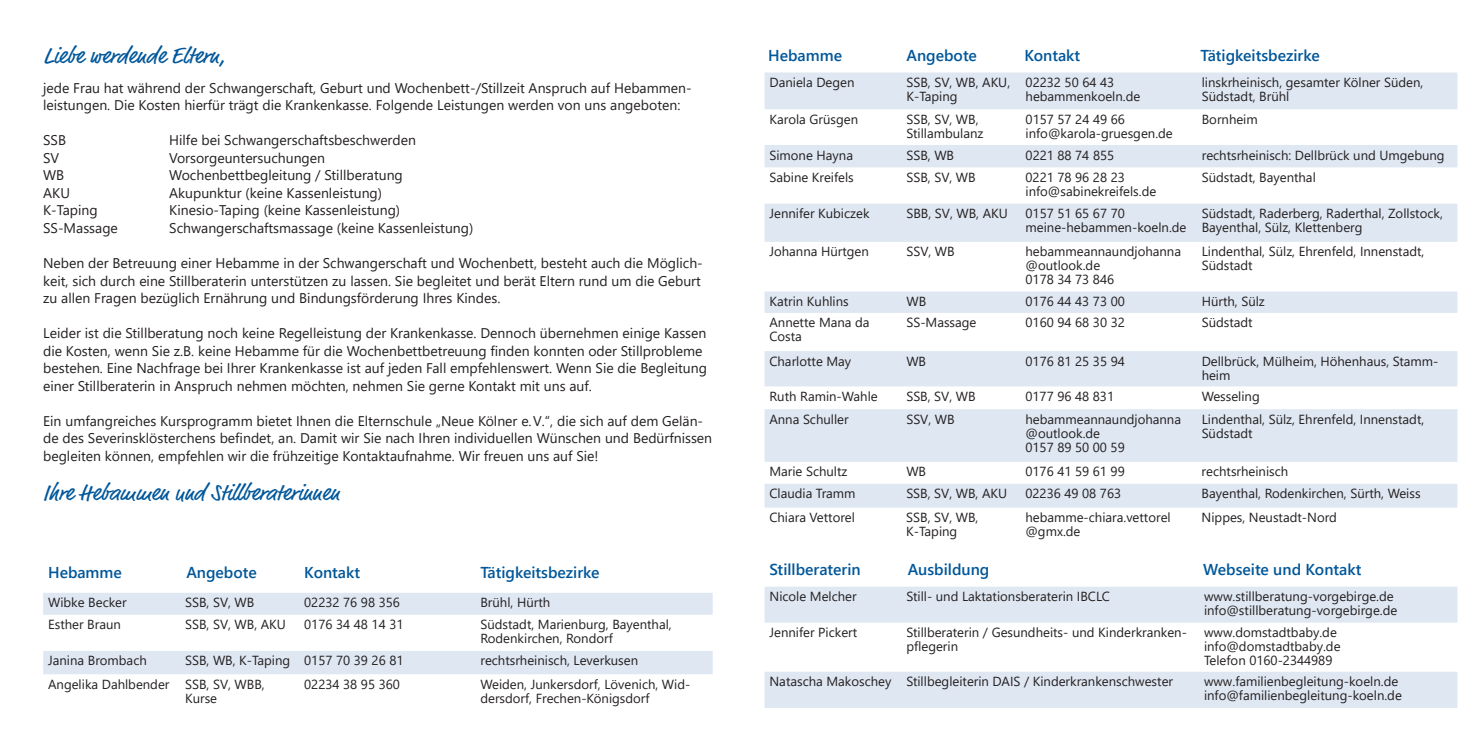
<style>
.page{position:relative;width:1479px;height:745px;background:#fff}
.page>*{position:absolute;margin:0;border:0;box-sizing:border-box;transform-origin:0 0}
.t1{font:22.75px "Market Offc";color:#01579a}
.t2{font:600 15.75px "Segoe UI";color:#01579a}
.t3{font:14px/17.5px "Segoe UI";color:#231f20}
.t4{font:13.12px/14px "Segoe UI";color:#231f20}
</style>
<div class="page">
<svg style="left:764px;top:72px;width:693px;height:435px;fill:#dfe7f2"></svg>
<svg style="left:764px;top:587px;width:693px;height:120px;fill:#dfe7f2"></svg>
<svg style="left:43px;top:593px;width:669px;height:80px;fill:#dfe7f2"></svg>
<h1 class="t1" style="left:43px;top:42px;width:184px">Liebe werdende Eltern,</h1>
<p class="t3" style="left:43px;top:78px;width:650px">jede Frau hat während der Schwangerschaft, Geburt und Wochenbett-/Stillzeit Anspruch auf Hebammen&shy;leistungen. Die Kosten hierfür trägt die Krankenkasse. Folgende Leistungen werden von uns angeboten:</p>
<p class="t3" style="left:43px;top:130px;width:24px">SSB</p>
<p class="t3" style="left:169px;top:130px;width:248px">Hilfe bei Schwangerschaftsbeschwerden</p>
<p class="t3" style="left:43px;top:148px;width:18px">SV</p>
<p class="t3" style="left:169px;top:148px;width:157px">Vorsorgeuntersuchungen</p>
<p class="t3" style="left:43px;top:165px;width:23px">WB</p>
<p class="t3" style="left:169px;top:165px;width:235px">Wochenbettbegleitung / Stillberatung</p>
<p class="t3" style="left:43px;top:183px;width:28px">AKU</p>
<p class="t3" style="left:169px;top:183px;width:214px">Akupunktur (keine Kassenleistung)</p>
<p class="t3" style="left:43px;top:200px;width:56px">K-Taping</p>
<p class="t3" style="left:169px;top:200px;width:232px">Kinesio-Taping (keine Kassenleistung)</p>
<p class="t3" style="left:43px;top:218px;width:76px">SS-Massage</p>
<p class="t3" style="left:169px;top:218px;width:305px">Schwangerschaftsmassage (keine Kassenleistung)</p>
<p class="t3" style="left:43px;top:253px;width:661px">Neben der Betreuung einer Hebamme in der Schwangerschaft und Wochenbett, besteht auch die Möglich&shy;keit, sich durch eine Stillberaterin unterstützen zu lassen. Sie begleitet und berät Eltern rund um die Geburt zu allen Fragen bezüglich Ernährung und Bindungsförderung Ihres Kindes.</p>
<p class="t3" style="left:43px;top:323px;width:665px">Leider ist die Stillberatung noch keine Regelleistung der Krankenkasse. Dennoch übernehmen einige Kassen die Kosten, wenn Sie z.B. keine Hebamme für die Wochenbettbetreuung finden konnten oder Stillprobleme bestehen. Eine Nachfrage bei Ihrer Krankenkasse ist auf jeden Fall empfehlenswert. Wenn Sie die Begleitung einer Stillberaterin in Anspruch nehmen möchten, nehmen Sie gerne Kontakt mit uns auf.</p>
<p class="t3" style="left:43px;top:410px;width:670px">Ein umfangreiches Kursprogramm bietet Ihnen die Elternschule „Neue Kölner e.V.“, die sich auf dem Gelän&shy;de des Severinsklösterchens befindet, an. Damit wir Sie nach Ihren individuellen Wünschen und Bedürfnissen begleiten können, empfehlen wir die frühzeitige Kontaktaufnahme. Wir freuen uns auf Sie!</p>
<h1 class="t1" style="left:43px;top:479px;width:298px">Ihre Hebammen und Stillberaterinnen</h1>
<p class="t2" style="left:48px;top:557px;width:75px">Hebamme</p>
<p class="t2" style="left:186px;top:557px;width:72px">Angebote</p>
<p class="t2" style="left:304px;top:557px;width:57px">Kontakt</p>
<p class="t2" style="left:480px;top:557px;width:121px">Tätigkeitsbezirke</p>
<p class="t4" style="left:48px;top:594px;width:80px">Wibke Becker</p>
<p class="t4" style="left:185px;top:594px;width:71px">SSB, SV, WB</p>
<p class="t4" style="left:304px;top:594px;width:97px">02232 76 98 356</p>
<p class="t4" style="left:480px;top:594px;width:71px">Brühl, Hürth</p>
<p class="t4" style="left:48px;top:616px;width:74px">Esther Braun</p>
<p class="t4" style="left:185px;top:616px;width:102px">SSB, SV, WB, AKU</p>
<p class="t4" style="left:304px;top:616px;width:101px">0176 34 48 14 31</p>
<p class="t4" style="left:480px;top:616px;width:193px">Südstadt, Marienburg, Bayenthal,<br>Rodenkirchen, Rondorf</p>
<p class="t4" style="left:48px;top:652px;width:100px">Janina Brombach</p>
<p class="t4" style="left:185px;top:652px;width:220px">SSB, WB, K-Taping 0157 70 39 26 81</p>
<p class="t4" style="left:480px;top:652px;width:159px">rechtsrheinisch, Leverkusen</p>
<p class="t4" style="left:185px;top:675px;width:81px;text-indent:-137px">Angelika Dahlbender SSB, SV, WBB,<br>Kurse</p>
<p class="t4" style="left:304px;top:675px;width:97px">02234 38 95 360</p>
<p class="t4" style="left:480px;top:675px;width:211px">Weiden, Junkersdorf, Lövenich, Wid&shy;dersdorf, Frechen-Königsdorf</p>
<p class="t2" style="left:768px;top:40px;width:75px">Hebamme</p>
<p class="t2" style="left:906px;top:40px;width:72px">Angebote</p>
<p class="t2" style="left:1024px;top:40px;width:57px">Kontakt</p>
<p class="t2" style="left:1200px;top:40px;width:121px">Tätigkeitsbezirke</p>
<p class="t4" style="left:769px;top:74px;width:86px">Daniela Degen</p>
<p class="t4" style="left:906px;top:74px;width:105px">SSB, SV, WB, AKU,<br>K-Taping</p>
<p class="t4" style="left:1025px;top:74px;width:116px">02232 50 64 43 hebammenkoeln.de</p>
<p class="t4" style="left:1201px;top:74px;width:223px">linskrheinisch, gesamter Kölner Süden,<br>Südstadt, Brühl</p>
<p class="t4" style="left:769px;top:111px;width:90px">Karola Grüsgen</p>
<p class="t4" style="left:906px;top:111px;width:78px">SSB, SV, WB,<br>Stillambulanz</p>
<p class="t4" style="left:1025px;top:111px;width:149px">0157 57 24 49 66 info@karola-gruesgen.de</p>
<p class="t4" style="left:1201px;top:111px;width:57px">Bornheim</p>
<p class="t4" style="left:769px;top:147px;width:85px">Simone Hayna</p>
<p class="t4" style="left:906px;top:147px;width:49px">SSB, WB</p>
<p class="t4" style="left:1025px;top:147px;width:90px">0221 88 74 855</p>
<p class="t4" style="left:1201px;top:147px;width:244px">rechtsrheinisch: Dellbrück und Umgebung</p>
<p class="t4" style="left:769px;top:169px;width:86px">Sabine Kreifels</p>
<p class="t4" style="left:906px;top:169px;width:71px">SSB, SV, WB</p>
<p class="t4" style="left:1025px;top:169px;width:132px">0221 78 96 28 23 info@sabinekreifels.de</p>
<p class="t4" style="left:1201px;top:169px;width:116px">Südstadt, Bayenthal</p>
<p class="t4" style="left:769px;top:205px;width:102px">Jennifer Kubiczek</p>
<p class="t4" style="left:906px;top:205px;width:103px">SBB, SV, WB, AKU</p>
<p class="t4" style="left:1025px;top:205px;width:162px">0157 51 65 67 70 meine-hebammen-koeln.de</p>
<p class="t4" style="left:1201px;top:205px;width:243px">Südstadt, Raderberg, Raderthal, Zollstock,<br>Bayenthal, Sülz, Klettenberg</p>
<p class="t4" style="left:769px;top:243px;width:101px">Johanna Hürtgen</p>
<p class="t4" style="left:906px;top:243px;width:50px">SSV, WB</p>
<p class="t4" style="left:1025px;top:243px;width:157px">hebammeannaundjohanna @outlook.de<br>0178 34 73 846</p>
<p class="t4" style="left:1201px;top:243px;width:224px">Lindenthal, Sülz, Ehrenfeld, Innenstadt,<br>Südstadt</p>
<p class="t4" style="left:769px;top:293px;width:81px">Katrin Kuhlins</p>
<p class="t4" style="left:906px;top:293px;width:21px">WB</p>
<p class="t4" style="left:1025px;top:293px;width:101px">0176 44 43 73 00</p>
<p class="t4" style="left:1201px;top:293px;width:65px">Hürth, Sülz</p>
<p class="t4" style="left:769px;top:314px;width:102px">Annette Mana da<br>Costa</p>
<p class="t4" style="left:906px;top:314px;width:72px">SS-Massage</p>
<p class="t4" style="left:1025px;top:314px;width:101px">0160 94 68 30 32</p>
<p class="t4" style="left:1201px;top:314px;width:53px">Südstadt</p>
<p class="t4" style="left:769px;top:352px;width:83px">Charlotte May</p>
<p class="t4" style="left:906px;top:352px;width:21px">WB</p>
<p class="t4" style="left:1025px;top:352px;width:101px">0176 81 25 35 94</p>
<p class="t4" style="left:1201px;top:352px;width:238px">Dellbrück, Mülheim, Höhenhaus, Stamm&shy;heim</p>
<p class="t4" style="left:769px;top:388px;width:110px">Ruth Ramin-Wahle</p>
<p class="t4" style="left:906px;top:388px;width:71px">SSB, SV, WB</p>
<p class="t4" style="left:1025px;top:388px;width:90px">0177 96 48 831</p>
<p class="t4" style="left:1201px;top:388px;width:60px">Wesseling</p>
<p class="t4" style="left:769px;top:410px;width:81px">Anna Schuller</p>
<p class="t4" style="left:906px;top:410px;width:50px">SSV, WB</p>
<p class="t4" style="left:1025px;top:410px;width:157px">hebammeannaundjohanna @outlook.de<br>0157 89 50 00 59</p>
<p class="t4" style="left:1201px;top:411px;width:224px">Lindenthal, Sülz, Ehrenfeld, Innenstadt,<br>Südstadt</p>
<p class="t4" style="left:769px;top:463px;width:80px">Marie Schultz</p>
<p class="t4" style="left:906px;top:463px;width:21px">WB</p>
<p class="t4" style="left:1025px;top:463px;width:101px">0176 41 59 61 99</p>
<p class="t4" style="left:1201px;top:463px;width:88px">rechtsrheinisch</p>
<p class="t4" style="left:769px;top:485px;width:88px">Claudia Tramm</p>
<p class="t4" style="left:906px;top:485px;width:102px">SSB, SV, WB, AKU</p>
<p class="t4" style="left:1025px;top:485px;width:97px">02236 49 08 763</p>
<p class="t4" style="left:1201px;top:485px;width:220px">Bayenthal, Rodenkirchen, Sürth, Weiss</p>
<p class="t4" style="left:769px;top:509px;width:87px">Chiara Vettorel</p>
<p class="t4" style="left:906px;top:509px;width:74px">SSB, SV, WB,<br>K-Taping</p>
<p class="t4" style="left:1025px;top:509px;width:147px">hebamme-chiara.vettorel @gmx.de</p>
<p class="t4" style="left:1201px;top:509px;width:137px">Nippes, Neustadt-Nord</p>
<p class="t2" style="left:769px;top:554px;width:93px">Stillberaterin</p>
<p class="t2" style="left:907px;top:554px;width:83px">Ausbildung</p>
<p class="t2" style="left:1202px;top:554px;width:160px">Webseite und Kontakt</p>
<p class="t4" style="left:769px;top:588px;width:89px">Nicole Melcher</p>
<p class="t4" style="left:906px;top:588px;width:205px">Still- und Laktationsberaterin IBCLC</p>
<p class="t4" style="left:1203px;top:588px;width:195px">www.stillberatung-vorgebirge.de info@stillberatung-vorgebirge.de</p>
<p class="t4" style="left:769px;top:624px;width:89px">Jennifer Pickert</p>
<p class="t4" style="left:906px;top:624px;width:282px">Stillberaterin / Gesundheits- und Kinderkranken&shy;pflegerin</p>
<p class="t4" style="left:1203px;top:624px;width:138px">www.domstadtbaby.de info@domstadtbaby.de<br>Telefon 0160-2344989</p>
<p class="t4" style="left:769px;top:673px;width:405px">Natascha Makoschey Stillbegleiterin DAIS / Kinderkrankenschwester</p>
<p class="t4" style="left:1203px;top:673px;width:199px">www.familienbegleitung-koeln.de info@familienbegleitung-koeln.de</p>
</div>
